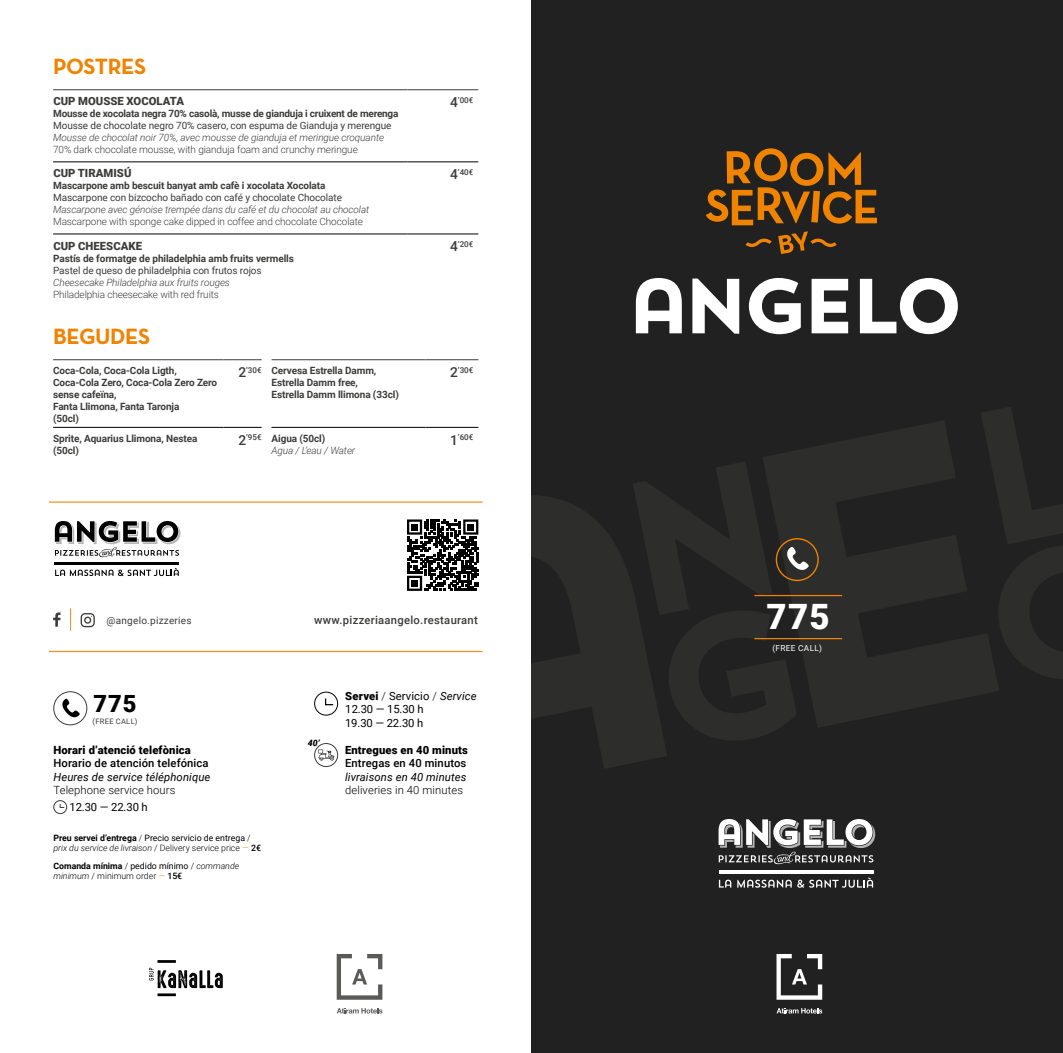
<style>
.page{position:relative;width:1063px;height:1053px;background:#fff}
.page>*{position:absolute;margin:0;border:0;box-sizing:border-box;transform-origin:0 0}
.t1{font:900 34.88px "Roboto";color:#fff}
.t2{font:900 23.75px "Roboto";color:#000}
.t3{font:700 22.5px "Neutra Text TF";letter-spacing:-.02em;color:#f08300}
.t4{font:11.25px/13.5px "Roboto";letter-spacing:-.01em;color:#000}
.t5{font:italic 11.25px "Roboto";letter-spacing:.01em;color:#000}
.t6{font:500 11.25px "Roboto";letter-spacing:.01em;color:#000}
.t7{font:900 11.25px "Roboto";letter-spacing:.01em;color:#000}
.t8{font:300 11.25px "Roboto";letter-spacing:.01em;color:#000}
.t9{font:900 11.25px "Roboto";letter-spacing:.005em;color:#3c3c3b}
.t10{font:500 11.25px "Roboto";letter-spacing:.025em;color:#3c3c3b}
.t11{font:700 10px/12px "Roboto";letter-spacing:-.01em;color:#3c3c3b}
.t12{font:italic 300 10px/12px "Roboto";letter-spacing:-.01em;color:#3c3c3b}
.t13{font:10px "Roboto";letter-spacing:-.01em;color:#3c3c3b}
.t14{font:300 10px "Roboto";letter-spacing:-.01em;color:#3c3c3b}
.t15{font:10px "Roboto";letter-spacing:.025em;color:#3c3c3b}
.t16{font:italic 300 8.75px/10.5px "Roboto";color:#000}
.t17{font:300 8.75px/10.5px "Roboto";color:#000}
.t18{font:italic 900 8.75px "Roboto";color:#000}
.t19{font:8.25px "Roboto";letter-spacing:.045em;color:#fff}
.t20{font:500 8px "Roboto";color:#3c3c3b}
.t21{font:7.5px "Roboto";letter-spacing:.045em;color:#3c3c3b}
.s1{font-size:13.75px}
.s2{font-weight:500;font-size:13.75px}
.s3{font-weight:500;font-style:normal;font-size:13.75px}
.s4{font-weight:700;font-style:normal}
.s5{font-style:normal}
.s6{font-weight:400;font-style:normal}
.s7{font-style:normal;color:#f08300}
.s8{font-weight:500;font-style:normal}
.s9{font-weight:700}
.s10{font-weight:400}
.s11{font-style:italic}
.s12{color:#f08300}
.s13{font-weight:500}
.s14{font-weight:900}
.s15{font-weight:300}
</style>
<div class="page">
<div style="left:531px;top:0;width:532px;height:1052px;background:#212121"></div>
<svg style="left:763px;top:421px;width:236px;height:306px;fill:#2d2d2c"></svg>
<svg style="left:981px;top:407px;width:82px;height:278px"></svg>
<div style="left:314px;top:691px;width:24px;height:24px;border:1px solid #000;border-radius:50%"></div>
<svg style="left:325px;top:698px;width:9px;height:8px"></svg>
<div style="left:53px;top:691px;width:34px;height:34px;border:1px solid #3c3c3b;border-radius:50%"></div>
<svg style="left:62px;top:698px;width:18px;height:19px"></svg>
<div style="left:776px;top:538px;width:43px;height:43px;border:1px solid #f08300;border-radius:50%"></div>
<svg style="left:531px;top:461px;width:278px;height:307px"></svg>
<hr style="left:754px;top:595px;width:88px;height:1px;background:#f08300">
<hr style="left:754px;top:638px;width:88px;height:1px;background:#f08300">
<div style="left:314px;top:743px;width:24px;height:23px;border:1px solid #3c3c3b;border-radius:50%"></div>
<svg style="left:318px;top:749px;width:16px;height:11px"></svg>
<hr style="left:157px;top:993px;width:19px;height:3px;background:#000">
<svg style="left:149px;top:960px;width:74px;height:28px"></svg>
<svg style="left:337px;top:954px;width:45px;height:45px"></svg>
<svg style="left:337px;top:1008px;width:45px;height:5px"></svg>
<svg style="left:777px;top:954px;width:45px;height:45px"></svg>
<svg style="left:777px;top:1008px;width:45px;height:5px"></svg>
<div style="left:53px;top:800px;width:14px;height:13px;border:1px solid #3c3c3b;border-radius:50%"></div>
<svg style="left:60px;top:803px;width:5px;height:5px"></svg>
<hr style="left:719px;top:870px;width:154px;height:3px;background:#fff">
<svg style="left:719px;top:819px;width:156px;height:45px"></svg>
<svg style="left:719px;top:879px;width:12px;height:8px"></svg>
<svg style="left:737px;top:877px;width:136px;height:10px"></svg>
<hr style="left:53px;top:89px;width:354px;height:1px;background:#3c3c3b">
<hr style="left:407px;top:89px;width:71px;height:1px;background:#3c3c3b">
<hr style="left:53px;top:234px;width:354px;height:1px;background:#000">
<hr style="left:407px;top:234px;width:71px;height:1px;background:#000">
<hr style="left:53px;top:162px;width:354px;height:1px;background:#000">
<hr style="left:407px;top:162px;width:71px;height:1px;background:#000">
<hr style="left:53px;top:359px;width:171px;height:1px;background:#3c3c3b">
<hr style="left:224px;top:359px;width:38px;height:1px;background:#3c3c3b">
<hr style="left:272px;top:359px;width:154px;height:1px;background:#3c3c3b">
<hr style="left:426px;top:359px;width:52px;height:1px;background:#3c3c3b">
<hr style="left:53px;top:427px;width:171px;height:1px;background:#000">
<hr style="left:224px;top:427px;width:38px;height:1px;background:#000">
<hr style="left:272px;top:427px;width:154px;height:1px;background:#000">
<hr style="left:426px;top:427px;width:52px;height:1px;background:#000">
<svg style="left:53px;top:612px;width:8px;height:14px"></svg>
<svg style="left:81px;top:613px;width:14px;height:14px"></svg>
<svg style="left:70px;top:608px;width:1px;height:22px"></svg>
<svg style="left:407px;top:519px;width:71px;height:72px"></svg>
<div style="left:411px;top:580px;width:7px;height:6px;background:#000"></div>
<hr style="left:49px;top:650px;width:434px;height:2px;background:#f39025">
<hr style="left:49px;top:501px;width:434px;height:1px;background:#f39025">
<hr style="left:55px;top:562px;width:124px;height:2px;background:#000">
<svg style="left:55px;top:521px;width:125px;height:36px"></svg>
<svg style="left:55px;top:567px;width:124px;height:9px"></svg>
<svg style="left:636px;top:278px;width:46px;height:55px"></svg>
<svg style="left:692px;top:278px;width:47px;height:55px"></svg>
<svg style="left:749px;top:278px;width:52px;height:56px"></svg>
<svg style="left:812px;top:279px;width:36px;height:54px"></svg>
<svg style="left:860px;top:278px;width:98px;height:56px"></svg>
<svg style="left:706px;top:148px;width:171px;height:77px"></svg>
<svg style="left:778px;top:231px;width:59px;height:23px"></svg>
<svg style="left:746px;top:238px;width:26px;height:9px"></svg>
<h3 class="t3" style="left:53px;top:52px;width:95px">POSTRES</h3>
<p class="t9" style="left:53px;top:93px;width:132px">CUP MOUSSE XOCOLATA</p>
<p class="t11" style="left:53px;top:107px;width:347px">Mousse de xocolata negra 70% casolà, musse de gianduja i cruixent de merenga</p>
<p class="t13" style="left:53px;top:119px;width:340px">Mousse de chocolate negro 70% casero, con espuma de Gianduja y merengue</p>
<p class="t12" style="left:53px;top:131px;width:332px">Mousse de chocolat noir 70%, avec mousse de gianduja et meringue croquante</p>
<p class="t14" style="left:53px;top:143px;width:306px">70% dark chocolate mousse, with gianduja foam and crunchy meringue</p>
<p class="t9" style="left:53px;top:165px;width:80px">CUP TIRAMISÚ</p>
<p class="t11" style="left:53px;top:179px;width:274px">Mascarpone amb bescuit banyat amb cafè i xocolata Xocolata</p>
<p class="t13" style="left:53px;top:191px;width:290px">Mascarpone con bizcocho bañado con café y chocolate Chocolate</p>
<p class="t12" style="left:53px;top:203px;width:318px">Mascarpone avec génoise trempée dans du café et du chocolat au chocolat</p>
<p class="t14" style="left:53px;top:215px;width:311px">Mascarpone with sponge cake dipped in coffee and chocolate Chocolate</p>
<p class="t9" style="left:53px;top:237px;width:90px">CUP CHEESCAKE</p>
<p class="t11" style="left:53px;top:251px;width:242px">Pastís de formatge de philadelphia amb fruits vermells</p>
<p class="t13" style="left:53px;top:263px;width:210px">Pastel de queso de philadelphia con frutos rojos</p>
<p class="t12" style="left:53px;top:275px;width:178px">Cheesecake Philadelphia aux fruits rouges</p>
<p class="t14" style="left:53px;top:287px;width:167px">Philadelphia cheesecake with red fruits</p>
<p class="t20" style="left:450px;top:94px;width:25px"><span class="s1">4</span>’00€</p>
<p class="t20" style="left:450px;top:166px;width:25px"><span class="s1">4</span>’40€</p>
<p class="t20" style="left:450px;top:238px;width:25px"><span class="s1">4</span>’20€</p>
<h3 class="t3" style="left:53px;top:322px;width:99px">BEGUDES</h3>
<p class="t11" style="left:53px;top:364px;width:166px">Coca-Cola, Coca-Cola Ligth,<br>Coca-Cola Zero, Coca-Cola Zero Zero sense cafeïna,<br>Fanta Llimona, Fanta Taronja<br>(50cl)</p>
<p class="t11" style="left:272px;top:364px;width:129px;text-indent:-33px"><span class="s2">2</span><sup>’30€</sup> Cervesa Estrella Damm,<br>Estrella Damm free,<br>Estrella Damm llimona (33cl)</p>
<p class="t20" style="left:450px;top:364px;width:25px"><span class="s1">2</span>’30€</p>
<p class="t11" style="left:53px;top:432px;width:146px">Sprite, Aquarius Llimona, Nestea (50cl)</p>
<p class="t12" style="left:272px;top:432px;width:85px;text-indent:-33px"><span class="s3">2</span><sup>’95€</sup> <span class="s4">Aigua (50cl)<br></span>Agua / L’eau / Water</p>
<p class="t20" style="left:450px;top:431px;width:25px"><span class="s1">1</span>’60€</p>
<p class="t15" style="left:107px;top:613px;width:87px">@angelo.pizzeries</p>
<p class="t10" style="left:314px;top:612px;width:165px">www.pizzeriaangelo.restaurant</p>
<h2 class="t2" style="left:94px;top:687px;width:44px">775</h2>
<p class="t21" style="left:93px;top:715px;width:46px">(FREE CALL)</p>
<p class="t7" style="left:53px;top:741px;width:139px">Horari d’atenció telefònica</p>
<p class="t6" style="left:53px;top:755px;width:157px">Horario de atención telefónica</p>
<p class="t5" style="left:53px;top:768px;width:158px">Heures de service téléphonique</p>
<p class="t8" style="left:53px;top:782px;width:124px">Telephone service hours</p>
<p class="t4" style="left:70px;top:800px;width:80px">12.30 — 22.30 h</p>
<p class="t16" style="left:53px;top:831px;width:209px"><span class="s4">Preu servei d’entrega</span> <span class="s5">/</span> <span class="s6">Precio servicio de entrega</span> <span class="s5">/ </span>prix du service de livraison <span class="s5">/ Delivery service price</span> <span class="s7">—</span> <span class="s8">2€</span></p>
<p class="t17" style="left:53px;top:860px;width:187px"><span class="s9">Comanda mínima</span> / <span class="s10">pedido mínimo</span> / <span class="s11">commande minimum</span> / minimum order <span class="s12">—</span> <span class="s13">15€</span></p>
<p class="t18" style="left:308px;top:737px;width:14px">40’</p>
<p class="t4" style="left:345px;top:688px;width:133px"><span class="s14">Servei</span> <span class="s15">/</span> Servicio <span class="s15">/</span> <span class="s11">Service<br></span>12.30 — 15.30 h<br>19.30 — 22.30 h</p>
<p class="t7" style="left:345px;top:742px;width:124px">Entregues en 40 minuts</p>
<p class="t6" style="left:345px;top:755px;width:123px">Entregas en 40 minutos</p>
<p class="t5" style="left:345px;top:769px;width:123px">livraisons en 40 minutes</p>
<p class="t8" style="left:345px;top:782px;width:119px">deliveries in 40 minutes</p>
<h1 class="t1" style="left:767px;top:592px;width:65px">775</h1>
<p class="t19" style="left:772px;top:642px;width:51px">(FREE CALL)</p>
</div>
